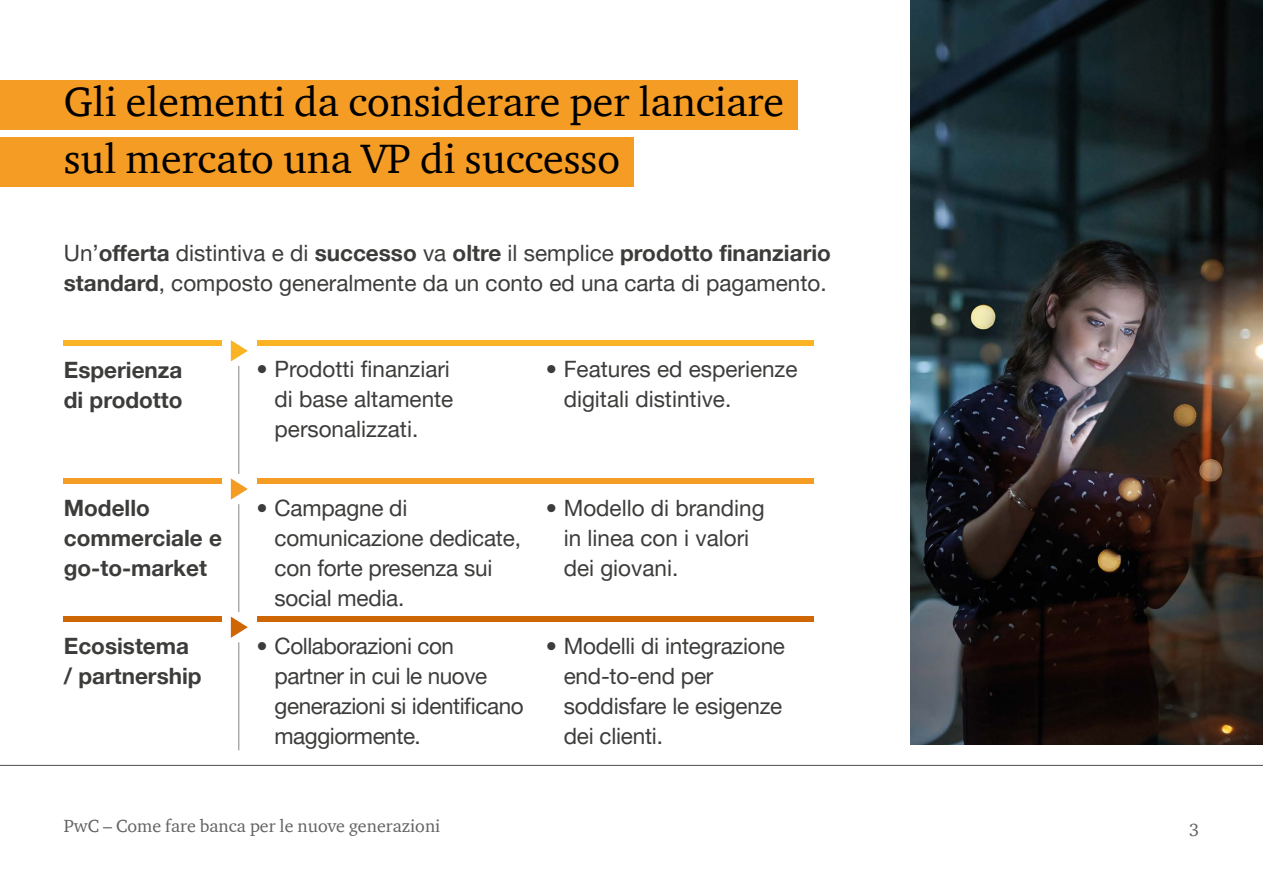
<style>
.page{position:relative;width:1263px;height:893px;background:#fff}
.page>*{position:absolute;margin:0;border:0;box-sizing:border-box;transform-origin:0 0}
.t1{font:42px/57px "ITC Charter Com";color:#000}
.t2{font:22.5px/30px "Helvetica Neue LT Pro";letter-spacing:-.01em;color:#3c3c3b}
.t3{font:700 22.5px/30px "Helvetica Neue LT Pro";color:#3c3c3b}
.t4{font:18px "ITC Charter Com";color:#646363}
.s1{font-weight:700}
</style>
<div class="page">
<div style="left:0;top:81px;width:797px;height:49px;background:#f59c24"></div>
<div style="left:0;top:138px;width:633px;height:49px;background:#f59c24"></div>
<hr style="left:0;top:765px;width:1263px;height:1px;background:#646363">
<img style="left:910px;top:0;width:353px;height:744px">
<div style="left:64px;top:340px;width:158px;height:5px;background:#fab322"></div>
<div style="left:64px;top:478px;width:158px;height:6px;background:#f59c24"></div>
<div style="left:64px;top:617px;width:158px;height:5px;background:#ce6605"></div>
<div style="left:257px;top:340px;width:557px;height:5px;background:#fab322"></div>
<div style="left:257px;top:478px;width:557px;height:6px;background:#f59c24"></div>
<div style="left:257px;top:617px;width:557px;height:5px;background:#ce6605"></div>
<svg style="left:231px;top:340px;width:17px;height:21px"></svg>
<svg style="left:231px;top:478px;width:17px;height:22px"></svg>
<svg style="left:231px;top:617px;width:17px;height:21px"></svg>
<hr style="left:238px;top:366px;width:1px;height:108px;background:#929292">
<hr style="left:238px;top:504px;width:1px;height:108px;background:#929292">
<hr style="left:238px;top:642px;width:1px;height:108px;background:#929292">
<h1 class="t1" style="left:64px;top:73px;width:722px">Gli elementi da considerare per lanciare sul mercato una VP di successo</h1>
<p class="t2" style="left:64px;top:237px;width:769px">Un’<span class="s1">offerta</span> distintiva e di <span class="s1">successo</span> va <span class="s1">oltre</span> il semplice <span class="s1">prodotto finanziario standard</span>, composto generalmente da un conto ed una carta di pagamento.</p>
<p class="t3" style="left:64px;top:354px;width:120px">Esperienza di prodotto</p>
<p class="t3" style="left:64px;top:492px;width:160px">Modello commerciale e go-to-market</p>
<p class="t3" style="left:64px;top:630px;width:139px">Ecosistema / partnership</p>
<p class="t2" style="left:275px;top:354px;width:180px;text-indent:-18px">• Prodotti finanziari di base altamente personalizzati.</p>
<p class="t2" style="left:275px;top:492px;width:248px;text-indent:-18px">• Campagne di comunicazione dedicate, con forte presenza sui social media.</p>
<p class="t2" style="left:275px;top:630px;width:251px;text-indent:-18px">• Collaborazioni con partner in cui le nuove generazioni si identificano maggiormente.</p>
<p class="t2" style="left:564px;top:354px;width:235px;text-indent:-18px">• Features ed esperienze digitali distintive.</p>
<p class="t2" style="left:564px;top:492px;width:202px;text-indent:-18px">• Modello di branding in linea con i valori dei giovani.</p>
<p class="t2" style="left:564px;top:630px;width:223px;text-indent:-18px">• Modelli di integrazione end-to-end per soddisfare le esigenze dei clienti.</p>
<p class="t4" style="left:64px;top:815px;width:378px">PwC – Come fare banca per le nuove generazioni</p>
<p class="t4" style="left:1189px;top:819px;width:12px">3</p>
</div>
